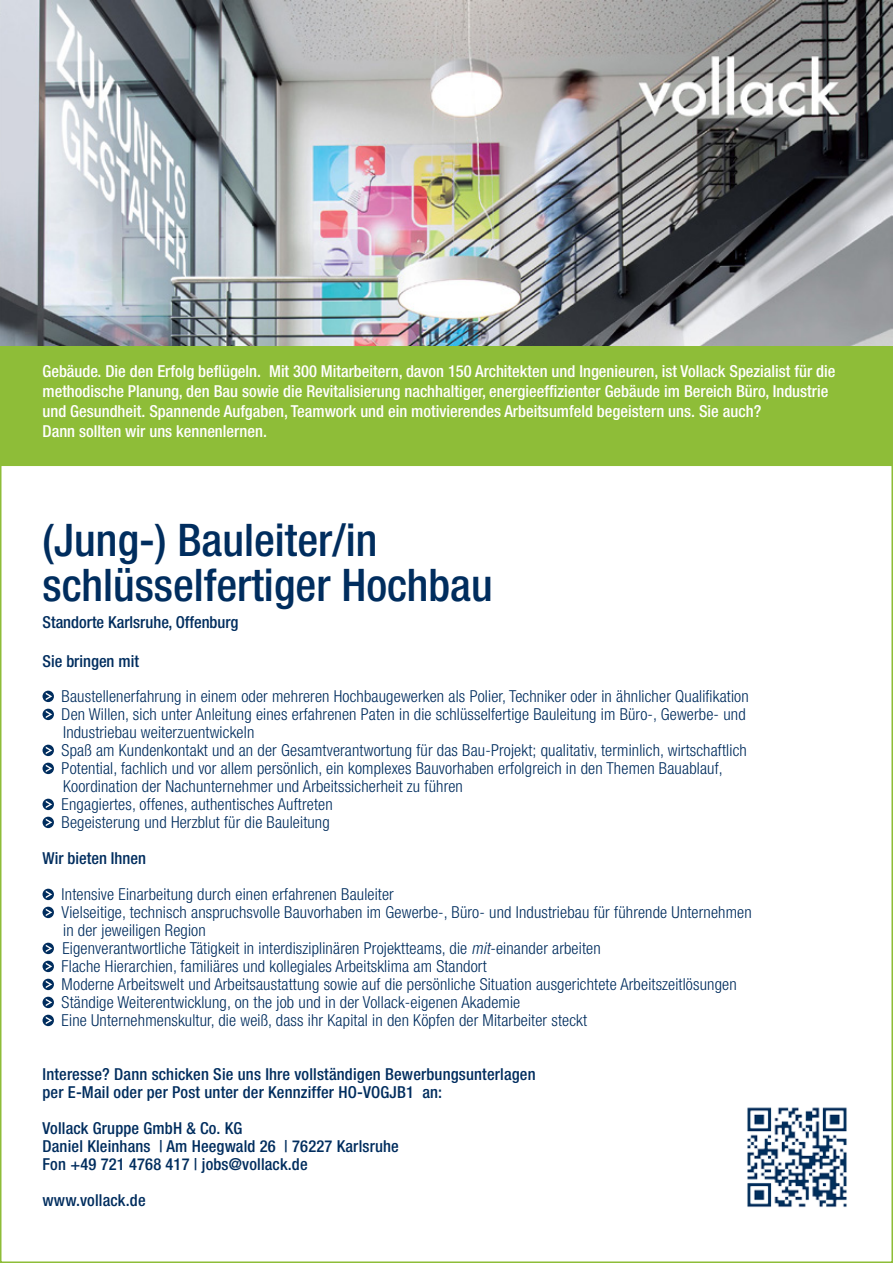
<style>
.page{position:relative;width:893px;height:1263px;background:#fff}
.page>*{position:absolute;margin:0;border:0;box-sizing:border-box;transform-origin:0 0}
.t1{font:500 condensed 45px/45px "Helvetica Neue LT Pro";color:#002d5e}
.t2{font:300 condensed 16.5px/18px "Helvetica Neue LT Pro";letter-spacing:.01em;color:#002d5e}
.t3{font:500 condensed 16.5px/19.8px "Helvetica Neue LT Pro";color:#fff}
.t4{font:500 condensed 16.5px/18px "Helvetica Neue LT Pro";letter-spacing:.01em;color:#002d5e}
.s1{font-style:italic}
</style>
<div class="page">
<div style="left:0;top:0;width:893px;height:464px;background:#8ebd38"></div>
<img style="left:0;top:0;width:893px;height:346px">
<svg style="left:43px;top:889px;width:11px;height:11px"></svg>
<svg style="left:43px;top:907px;width:11px;height:11px"></svg>
<svg style="left:43px;top:943px;width:11px;height:11px"></svg>
<svg style="left:43px;top:961px;width:11px;height:11px"></svg>
<svg style="left:43px;top:979px;width:11px;height:11px"></svg>
<svg style="left:43px;top:997px;width:11px;height:11px"></svg>
<svg style="left:43px;top:1015px;width:11px;height:11px"></svg>
<img style="left:747px;top:1107px;width:100px;height:100px">
<svg style="left:43px;top:691px;width:11px;height:11px"></svg>
<svg style="left:43px;top:709px;width:11px;height:11px"></svg>
<svg style="left:43px;top:745px;width:11px;height:11px"></svg>
<svg style="left:43px;top:763px;width:11px;height:11px"></svg>
<svg style="left:43px;top:799px;width:11px;height:11px"></svg>
<svg style="left:43px;top:817px;width:11px;height:11px"></svg>
<p class="t3" style="left:43px;top:361px;width:794px">Gebäude. Die den Erfolg beflügeln. Mit 300 Mitarbeitern, davon 150 Architekten und Ingenieuren, ist Vollack Spezialist für die methodische Planung, den Bau sowie die Revitalisierung nachhaltiger, energieeffizienter Gebäude im Bereich Büro, Industrie und Gesundheit. Spannende Aufgaben, Teamwork und ein motivierendes Arbeitsumfeld begeistern uns. Sie auch?<br>Dann sollten wir uns kennenlernen.</p>
<h1 class="t1" style="left:43px;top:517px;width:452px">(Jung-) Bauleiter/in schlüsselfertiger Hochbau</h1>
<p class="t4" style="left:43px;top:613px;width:198px">Standorte Karlsruhe, Offenburg</p>
<p class="t4" style="left:43px;top:652px;width:98px">Sie bringen mit</p>
<p class="t2" style="left:62px;top:687px;width:689px">Baustellenerfahrung in einem oder mehreren Hochbaugewerken als Polier, Techniker oder in ähnlicher Qualifikation Den Willen, sich unter Anleitung eines erfahrenen Paten in die schlüsselfertige Bauleitung im Büro-, Gewerbe- und Industriebau weiterzuentwickeln<br>Spaß am Kundenkontakt und an der Gesamtverantwortung für das Bau-Projekt; qualitativ, terminlich, wirtschaftlich Potential, fachlich und vor allem persönlich, ein komplexes Bauvorhaben erfolgreich in den Themen Bauablauf, Koordination der Nachunternehmer und Arbeitssicherheit zu führen<br>Engagiertes, offenes, authentisches Auftreten<br>Begeisterung und Herzblut für die Bauleitung</p>
<p class="t4" style="left:43px;top:849px;width:105px">Wir bieten Ihnen</p>
<p class="t2" style="left:62px;top:885px;width:692px">Intensive Einarbeitung durch einen erfahrenen Bauleiter<br>Vielseitige, technisch anspruchsvolle Bauvorhaben im Gewerbe-, Büro- und Industriebau für führende Unternehmen in der jeweiligen Region<br>Eigenverantwortliche Tätigkeit in interdisziplinären Projektteams, die <span class="s1">mit</span>-einander arbeiten<br>Flache Hierarchien, familiäres und kollegiales Arbeitsklima am Standort<br>Moderne Arbeitswelt und Arbeitsaustattung sowie auf die persönliche Situation ausgerichtete Arbeitszeitlösungen Ständige Weiterentwicklung, on the job und in der Vollack-eigenen Akademie<br>Eine Unternehmenskultur, die weiß, dass ihr Kapital in den Köpfen der Mitarbeiter steckt</p>
<p class="t4" style="left:43px;top:1065px;width:495px">Interesse? Dann schicken Sie uns Ihre vollständigen Bewerbungsunterlagen per E-Mail oder per Post unter der Kennziffer HO-VOGJB1 an:</p>
<p class="t4" style="left:43px;top:1119px;width:358px">Vollack Gruppe GmbH &amp; Co. KG<br>Daniel Kleinhans | Am Heegwald 26 | 76227 Karlsruhe<br>Fon +49 721 4768 417 | jobs@vollack.de</p>
<p class="t4" style="left:43px;top:1191px;width:105px">www.vollack.de</p>
</div>
